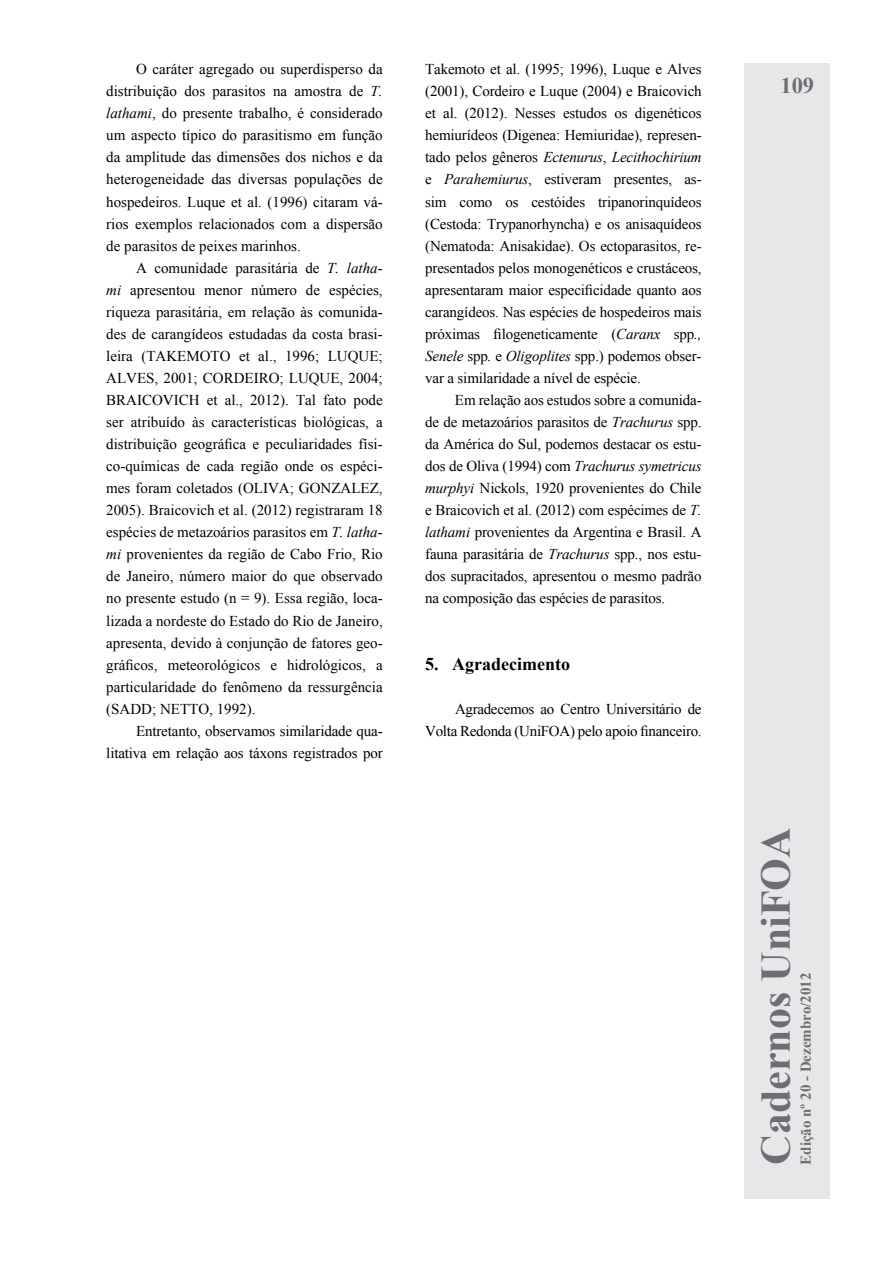
<style>
.page{position:relative;width:893px;height:1263px;background:#fff}
.page>*{position:absolute;margin:0;border:0;box-sizing:border-box;transform-origin:0 0}
.t1{font:700 42px "Times New Roman";color:#6d6e71}
.t2{font:700 22.5px "Times New Roman";color:#6d6e71}
.t3{font:700 18px "Times New Roman";color:#000}
.t4{font:15px/22px "Times New Roman";letter-spacing:-.01em;color:#000;text-align:justify}
.t5{font:700 15px "Times New Roman";color:#6d6e71}
.s1{font-style:italic}
</style>
<div class="page">
<div style="left:744px;top:64px;width:85px;height:1135px;background:#e6e7e8"></div>
<p class="t4" style="left:106px;top:58px;width:278px;text-indent:30px">O caráter agregado ou superdisperso da distribuição dos parasitos na amostra de <span class="s1">T. lathami</span>, do presente trabalho, é considerado um aspecto típico do parasitismo em função da amplitude das dimensões dos nichos e da heterogeneidade das diversas populações de hospedeiros. Luque et al. (1996) citaram vá&shy;rios exemplos relacionados com a dispersão de parasitos de peixes marinhos.</p>
<p class="t4" style="left:106px;top:256px;width:278px;text-indent:30px">A comunidade parasitária de <span class="s1">T. latha&shy;mi</span> apresentou menor número de espécies, riqueza parasitária, em relação às comunida&shy;des de carangídeos estudadas da costa brasi&shy;leira (TAKEMOTO et al., 1996; LUQUE; ALVES, 2001; CORDEIRO; LUQUE, 2004; BRAICOVICH et al., 2012). Tal fato pode ser atribuído às características biológicas, a distribuição geográfica e peculiaridades físi&shy;co-químicas de cada região onde os espéci&shy;mes foram coletados (OLIVA; GONZALEZ, 2005). Braicovich et al. (2012) registraram 18 espécies de metazoários parasitos em <span class="s1">T. latha&shy;mi</span> provenientes da região de Cabo Frio, Rio de Janeiro, número maior do que observado no presente estudo (n = 9). Essa região, loca&shy;lizada a nordeste do Estado do Rio de Janeiro, apresenta, devido à conjunção de fatores geo&shy;gráficos, meteorológicos e hidrológicos, a particularidade do fenômeno da ressurgência (SADD; NETTO, 1992).</p>
<p class="t4" style="left:106px;top:719px;width:278px;text-align:right">Entretanto, observamos similaridade qua&shy;litativa em relação aos táxons registrados por</p>
<p class="t4" style="left:425px;top:58px;width:278px">Takemoto et al. (1995; 1996), Luque e Alves (2001), Cordeiro e Luque (2004) e Braicovich et al. (2012). Nesses estudos os digenéticos hemiurídeos (Digenea: Hemiuridae), represen&shy;tado pelos gêneros <span class="s1">Ectenurus</span>, <span class="s1">Lecithochirium </span>e <span class="s1">Parahemiurus</span>, estiveram presentes, as&shy;sim como os cestóides tripanorinquídeos (Cestoda: Trypanorhyncha) e os anisaquídeos (Nematoda: Anisakidae). Os ectoparasitos, re&shy;presentados pelos monogenéticos e crustáceos, apresentaram maior especificidade quanto aos carangídeos. Nas espécies de hospedeiros mais próximas filogeneticamente (<span class="s1">Caranx</span> spp<span class="s1">., Senele</span> spp<span class="s1">.</span> e <span class="s1">Oligoplites</span> spp.) podemos obser&shy;var a similaridade a nível de espécie.</p>
<p class="t4" style="left:425px;top:389px;width:278px;text-indent:30px">Em relação aos estudos sobre a comunida&shy;de de metazoários parasitos de <span class="s1">Trachurus</span> spp. da América do Sul, podemos destacar os estu&shy;dos de Oliva (1994) com <span class="s1">Trachurus symetricus murphyi</span> Nickols, 1920 provenientes do Chile e Braicovich et al. (2012) com espécimes de <span class="s1">T. lathami</span> provenientes da Argentina e Brasil. A fauna parasitária de <span class="s1">Trachurus</span> spp., nos estu&shy;dos supracitados, apresentou o mesmo padrão na composição das espécies de parasitos.</p>
<p class="t3" style="left:425px;top:651px;width:146px">5. Agradecimento</p>
<p class="t4" style="left:425px;top:697px;width:278px;text-align:right">Agradecemos ao Centro Universitário de<br>Volta Redonda (UniFOA) pelo apoio financeiro.</p>
<h2 class="t2" style="left:780px;top:70px;width:35px">109</h2>
<h1 class="t1" style="left:747px;top:1165px;width:339px;rotate:-90deg">Cadernos UniFOA</h1>
<p class="t5" style="left:795px;top:1165px;width:194px;rotate:-90deg">Edição nº 20 - Dezembro/2012</p>
</div>
